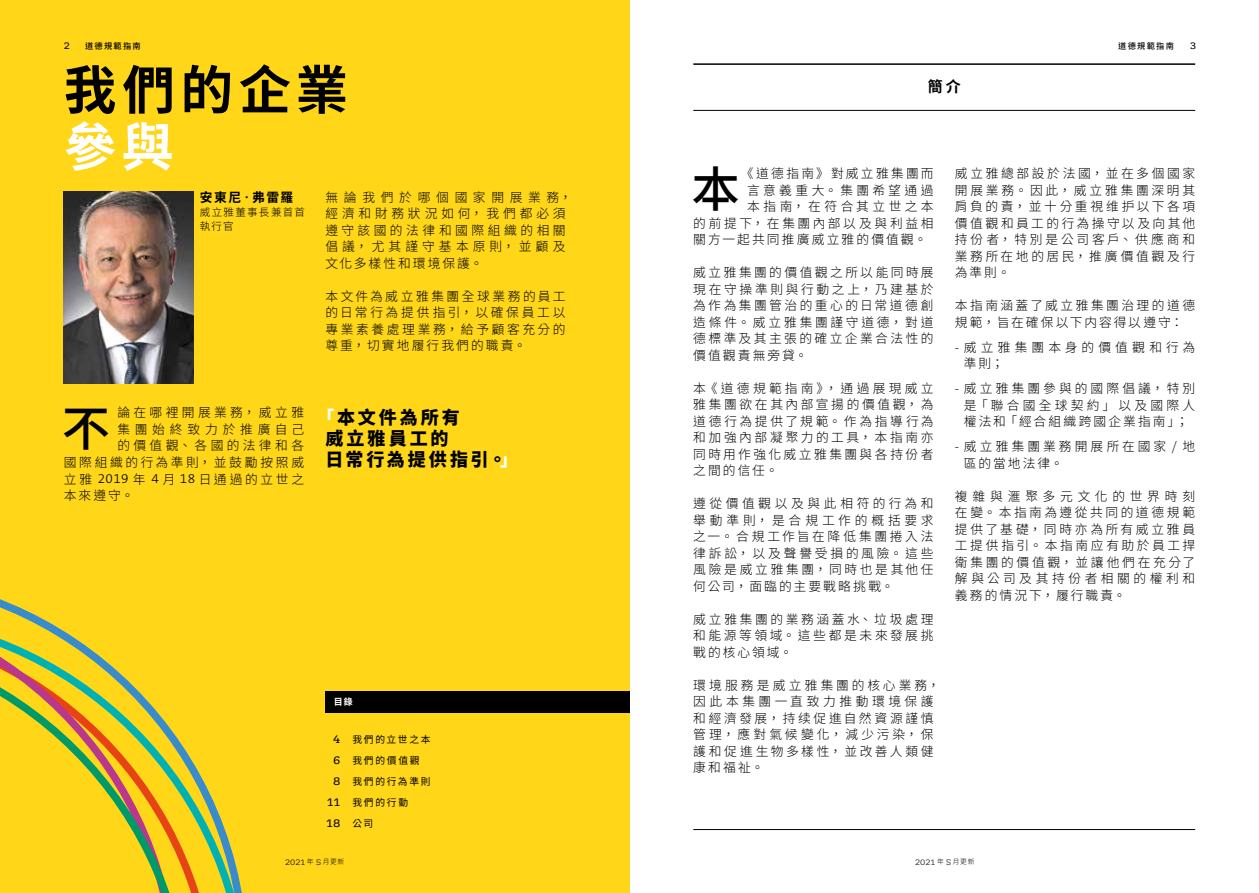
<style>
.page{position:relative;width:1259px;height:893px;background:#fff}
.page>*{position:absolute;margin:0;border:0;box-sizing:border-box;transform-origin:0 0}
.t1{font:700 52.5px "Noto Sans CJ Ktc";letter-spacing:.105em;color:#000}
.t2{font:700 52.5px "Noto Sans CJ Ktc";color:#fff}
.t3{font:500 48.45px "Noto Sans CJ Ktc";color:#000}
.t4{font:900 18px/21px "Noto Sans CJ Ktc";letter-spacing:.165em;color:#000}
.t5{font:700 15px "Noto Sans CJ Ktc";color:#000}
.t6{font:300 12.75px/16.5px "Noto Sans CJ Ktc";letter-spacing:.21em;color:#000;text-align:justify}
.t7{font:300 12.75px/16.5px "Noto Sans CJ Ktc";letter-spacing:.23em;color:#000}
.t8{font:300 12.75px/16.5px "Noto Sans CJ Ktc";letter-spacing:.295em;color:#000}
.t9{font:300 12.75px/16.5px "Noto Sans CJ Ktc";letter-spacing:.18em;color:#000}
.t10{font:300 12.75px/16.5px "Noto Sans CJ Ktc";letter-spacing:.32em;color:#000}
.t11{font:300 12.75px "Noto Sans CJ Ktc";letter-spacing:.165em;color:#000}
.t12{font:300 12.75px "Noto Sans CJ Ktc";letter-spacing:.265em;color:#000}
.t13{font:300 12.75px "Noto Sans CJ Ktc";letter-spacing:.26em;color:#000}
.t14{font:300 12.75px "Noto Sans CJ Ktc";letter-spacing:.255em;color:#000}
.t15{font:300 12.75px "Noto Sans CJ Ktc";letter-spacing:.27em;color:#000}
.t16{font:300 12.75px "Noto Sans CJ Ktc";letter-spacing:.37em;color:#000}
.t17{font:700 12.75px "Noto Sans CJ Ktc";letter-spacing:.115em;color:#000}
.t18{font:300 10.5px/13.5px "Noto Sans CJ Ktc";letter-spacing:.125em;color:#000}
.t19{font:10.5px "FS Rufus";color:#000}
.t20{font:9.75px "Noto Sans CJ Ktc";letter-spacing:.18em;color:#000}
.t21{font:9px "FS Rufus";color:#000}
.t22{font:700 9px "Noto Sans CJ Ktc";color:#fff}
.t23{font:500 8.25px "Noto Sans CJ Ktc";letter-spacing:.15em;color:#000}
.t24{font:300 7.5px "FS Rufus";color:#000}
.s1{color:#fff}
.s2{font-family:"The Sans B3";font-size:13.5px}
.s3{font-family:"FS Rufus";font-size:10.5px}
.s4{font-family:"Noto Sans CJ Ktc";font-size:9.75px}
.s5{font-family:"Noto Sans CJ Ktc";font-size:6.75px}
</style>
<div class="page">
<div style="left:0;top:0;width:629px;height:893px;background:#ffd618"></div>
<img style="left:64px;top:192px;width:129px;height:191px">
<hr style="left:693px;top:110px;width:502px;height:1px;background:#000">
<hr style="left:693px;top:829px;width:502px;height:1px;background:#000">
<hr style="left:693px;top:63px;width:502px;height:2px;background:#000">
<svg style="left:0;top:599px;width:242px;height:294px"></svg>
<div style="left:325px;top:691px;width:304px;height:22px;background:#000"></div>
<p class="t21" style="left:64px;top:39px;width:8px">2</p>
<p class="t23" style="left:85px;top:41px;width:57px">道德規範指南</p>
<p class="t23" style="left:1118px;top:41px;width:57px">道德規範指南</p>
<p class="t21" style="left:1190px;top:39px;width:8px">3</p>
<h1 class="t1" style="left:64px;top:60px;width:286px">我們的企業</h1>
<h1 class="t2" style="left:64px;top:117px;width:112px">參與</h1>
<p class="t5" style="left:927px;top:78px;width:35px">簡介</p>
<h2 class="t3" style="left:691px;top:162px;width:50px">本</h2>
<p class="t9" style="left:741px;top:166px;width:194px">《道德指南》對威立雅集團而</p>
<p class="t6" style="left:955px;top:165px;width:242px">威立雅總部設於法國，並在多個國家開展業務。因此，威立雅集團深明其肩負的責，並十分重視维护以下各項價值觀和員工的行為操守以及向其他持份者，特別是公司客戶、供應商和業務所在地的居民，推廣價值觀及行為準則。</p>
<p class="t9" style="left:955px;top:297px;width:242px">本指南涵蓋了威立雅集團治理的道德規範，旨在確保以下内容得以遵守：</p>
<p class="t10" style="left:964px;top:339px;width:233px;text-indent:-9px">- 威立雅集團本身的價值觀和行為準則；</p>
<p class="t6" style="left:964px;top:380px;width:233px;text-indent:-9px">- 威立雅集團參與的國際倡議，特別是「聯合國全球契約」以及國際人權法和「經合組織跨國企業指南」；</p>
<p class="t7" style="left:964px;top:438px;width:233px;text-indent:-9px">- 威立雅集團業務開展所在國家 / 地區的當地法律。</p>
<p class="t6" style="left:955px;top:488px;width:242px">複雜與滙聚多元文化的世界時刻在變。本指南為遵從共同的道德規範提供了基礎，同時亦為所有威立雅員工提供指引。本指南应有助於員工捍衛集團的價值觀，並讓他們在充分了解與公司及其持份者相關的權利和義務的情況下，履行職責。</p>
<p class="t14" style="left:747px;top:183px;width:188px">言意義重大。集團希望通過</p>
<p class="t15" style="left:747px;top:199px;width:188px">本指南，在符合其立世之本</p>
<p class="t6" style="left:693px;top:215px;width:242px">的前提下，在集團內部以及與利益相</p>
<p class="t11" style="left:693px;top:232px;width:235px">關方一起共同推廣威立雅的價值觀。</p>
<p class="t6" style="left:693px;top:265px;width:242px">威立雅集團的價值觀之所以能同時展現在守操準則與行動之上，乃建基於為作為集團管治的重心的日常道德創造條件。威立雅集團謹守道德，對道德標準及其主張的確立企業合法性的價值觀責無旁貸。</p>
<p class="t6" style="left:693px;top:380px;width:242px">本《道德規範指南》，通過展現威立雅集團欲在其內部宣揚的價值觀，為道德行為提供了規範。作為指導行為和加強內部凝聚力的工具，本指南亦同時用作強化威立雅集團與各持份者之間的信任。</p>
<p class="t6" style="left:693px;top:495px;width:242px">遵從價值觀以及與此相符的行為和舉動準則，是合規工作的概括要求之一。合規工作旨在降低集團捲入法律訴訟，以及聲譽受損的風險。這些風險是威立雅集團，同時也是其他任何公司，面臨的主要戰略挑戰。</p>
<p class="t6" style="left:693px;top:611px;width:242px">威立雅集團的業務涵蓋水、垃圾處理和能源等領域。這些都是未來發展挑戰的核心領域。</p>
<p class="t7" style="left:693px;top:677px;width:248px">環境服務是威立雅集團的核心業務，因此本集團一直致力推動環境保護和經濟發展，持续促進自然資源謹慎管理，應對氣候變化，減少污染，保護和促進生物多樣性，並改善人類健康和福祉。</p>
<p class="t8" style="left:325px;top:189px;width:248px">無論我們於哪個國家開展業務，經濟和財務狀況如何，我們都必須遵守該國的法律和國際組織的相關倡議，尤其謹守基本原則，並顧及文化多樣性和環境保護。</p>
<p class="t6" style="left:325px;top:288px;width:242px">本文件為威立雅集團全球業務的員工的日常行為提供指引，以確保員工以專業素養處理業務，給予顧客充分的尊重，切實地履行我們的職責。</p>
<p class="t17" style="left:200px;top:191px;width:95px">安東尼•弗雷羅</p>
<p class="t18" style="left:200px;top:206px;width:107px">威立雅董事長兼首首執行官</p>
<h2 class="t3" style="left:62px;top:401px;width:50px">不</h2>
<p class="t12" style="left:117px;top:405px;width:188px">論在哪裡開展業務，威立雅</p>
<h3 class="t4" style="left:325px;top:407px;width:194px;text-indent:-9px"><span class="s1">「</span>本文件為所有<br>威立雅員工的<br>日常行為提供指引。<span class="s1">」</span></h3>
<p class="t16" style="left:117px;top:422px;width:188px">集團始終致力於推廣自己</p>
<p class="t13" style="left:117px;top:438px;width:188px">的價值觀、各國的法律和各</p>
<p class="t6" style="left:64px;top:454px;width:242px">國際組織的行為準則，並鼓勵按照威</p>
<p class="t6" style="left:64px;top:471px;width:242px">立雅 <span class="s2">2019</span> 年 <span class="s2">4</span>月 <span class="s2">18</span>日通過的立世之</p>
<p class="t6" style="left:64px;top:487px;width:72px">本來遵守。</p>
<p class="t22" style="left:334px;top:697px;width:21px">目錄</p>
<p class="t20" style="left:333px;top:734px;width:99px"><span class="s3">4</span> 我們的立世之本</p>
<p class="t20" style="left:333px;top:755px;width:88px"><span class="s3">6</span> 我們的價值觀</p>
<p class="t20" style="left:333px;top:776px;width:99px"><span class="s3">8</span> 我們的行為準則</p>
<p class="t20" style="left:327px;top:797px;width:83px"><span class="s3">11</span> 我們的行動</p>
<p class="t19" style="left:326px;top:815px;width:49px">18 <span class="s4">公司</span></p>
<p class="t24" style="left:285px;top:856px;width:61px">2021 <span class="s5">年</span> 5 <span class="s5">月更新</span></p>
<p class="t24" style="left:915px;top:856px;width:61px">2021 <span class="s5">年</span> 5 <span class="s5">月更新</span></p>
</div>
